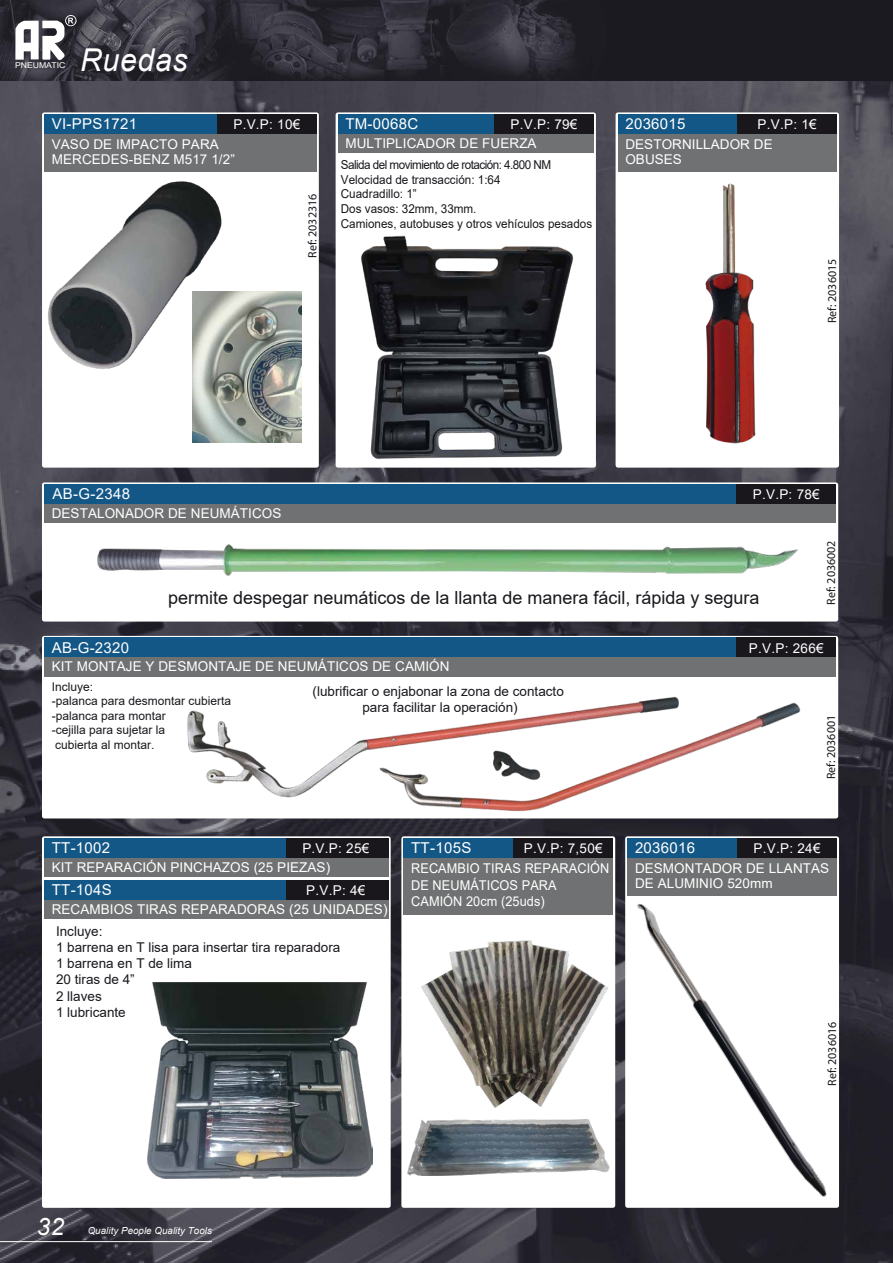
<style>
.page{position:relative;width:893px;height:1263px;background:#fff}
.page>*{position:absolute;margin:0;border:0;box-sizing:border-box;transform-origin:0 0}
.t1{font:italic 31.5px "Arial";letter-spacing:.025em;color:#fff;scale:.95 1}
.t2{font:italic 24px "Arial";color:#fff}
.t3{font:18px "Arial";color:#1a171c}
.t4{font:15px "Arial";letter-spacing:.02em;color:#fff}
.t5{font:13.5px/15px "Arial";letter-spacing:.005em;color:#fff}
.t6{font:13.5px/16.2px "Arial";color:#1a171c}
.t7{font:13.5px/16.5px "Arial";letter-spacing:.005em;color:#fff;scale:.94 1}
.t8{font:12.3px/14.7px "Arial";color:#1a171c;scale:.95 1}
.t9{font:12px/14.4px "Arial";color:#1a171c}
.t10{font:12px "Myriad Pro";color:#1a171c}
.t11{font:italic 9.75px "Arial";letter-spacing:.005em;color:#fff}
.t12{font:7.95px "Arial";color:#fff;scale:1.08 1}
</style>
<div class="page">
<img style="left:0;top:81px;width:893px;height:1182px">
<img style="left:0;top:0;width:893px;height:81px">
<svg style="left:15px;top:15px;width:62px;height:46px"></svg>
<hr style="left:0;top:1241px;width:212px;height:1px;background:#fff">
<div style="left:42px;top:112px;width:277px;height:356px;background:#fff;border:4px solid #fff"></div>
<div style="left:44px;top:133px;width:272px;height:39px;background:#707172"></div>
<div style="left:44px;top:114px;width:272px;height:19px;background:#135787"></div>
<div style="left:217px;top:114px;width:100px;height:19px;background:#1a171c"></div>
<div style="left:336px;top:112px;width:260px;height:356px;background:#fff;border:4px solid #fff"></div>
<div style="left:338px;top:133px;width:256px;height:20px;background:#707172"></div>
<div style="left:338px;top:114px;width:256px;height:19px;background:#135787"></div>
<div style="left:494px;top:114px;width:100px;height:19px;background:#1a171c"></div>
<img style="left:192px;top:291px;width:110px;height:151px">
<img style="left:36px;top:176px;width:198px;height:198px">
<div style="left:42px;top:836px;width:349px;height:372px;background:#fff;border:4px solid #fff"></div>
<img style="left:147px;top:982px;width:225px;height:196px">
<div style="left:401px;top:836px;width:214px;height:372px;background:#fff;border:4px solid #fff"></div>
<div style="left:404px;top:857px;width:209px;height:58px;background:#707172"></div>
<div style="left:404px;top:838px;width:209px;height:19px;background:#135787"></div>
<div style="left:514px;top:838px;width:99px;height:19px;background:#1a171c"></div>
<div style="left:627px;top:857px;width:210px;height:39px;background:#707172"></div>
<div style="left:627px;top:838px;width:210px;height:19px;background:#135787"></div>
<div style="left:738px;top:838px;width:99px;height:19px;background:#1a171c"></div>
<div style="left:616px;top:112px;width:223px;height:356px;background:#fff"></div>
<div style="left:618px;top:133px;width:219px;height:39px;background:#707172"></div>
<div style="left:618px;top:114px;width:219px;height:19px;background:#135787"></div>
<div style="left:738px;top:114px;width:99px;height:19px;background:#1a171c"></div>
<img style="left:705px;top:183px;width:51px;height:261px">
<div style="left:42px;top:482px;width:796px;height:139px;background:#fff;border:4px solid #fff"></div>
<div style="left:44px;top:503px;width:792px;height:20px;background:#707172"></div>
<div style="left:44px;top:484px;width:792px;height:19px;background:#135787"></div>
<div style="left:737px;top:484px;width:99px;height:19px;background:#1a171c"></div>
<img style="left:97px;top:544px;width:700px;height:31px">
<div style="left:42px;top:636px;width:796px;height:182px;background:#fff;border:4px solid #fff"></div>
<div style="left:44px;top:657px;width:792px;height:19px;background:#707172"></div>
<div style="left:44px;top:638px;width:792px;height:19px;background:#135787"></div>
<div style="left:737px;top:638px;width:99px;height:19px;background:#1a171c"></div>
<img style="left:617px;top:885px;width:221px;height:329px">
<img style="left:361px;top:235px;width:213px;height:224px">
<img style="left:180px;top:696px;width:626px;height:121px">
<div style="left:44px;top:858px;width:344px;height:19px;background:#707172"></div>
<div style="left:44px;top:839px;width:344px;height:19px;background:#135787"></div>
<div style="left:286px;top:839px;width:103px;height:19px;background:#1a171c"></div>
<div style="left:44px;top:900px;width:344px;height:19px;background:#707172"></div>
<div style="left:44px;top:881px;width:344px;height:19px;background:#135787"></div>
<div style="left:286px;top:881px;width:103px;height:19px;background:#1a171c"></div>
<img style="left:404px;top:1116px;width:208px;height:59px">
<img style="left:421px;top:937px;width:190px;height:170px">
<p class="t12" style="left:15px;top:60px;width:48px">PNEUMATIC</p>
<h1 class="t1" style="left:80px;top:40px;width:114px">Ruedas</h1>
<p class="t4" style="left:52px;top:114px;width:87px">VI-PPS1721</p>
<p class="t5" style="left:233px;top:117px;width:68px">P.V.P: 10€</p>
<p class="t5" style="left:52px;top:137px;width:185px">VASO DE IMPACTO PARA<br>MERCEDES-BENZ M517 1/2”</p>
<p class="t10" style="left:305px;top:258px;width:66px;rotate:-90deg">Ref: 2032316</p>
<p class="t4" style="left:345px;top:114px;width:74px">TM-0068C</p>
<p class="t5" style="left:510px;top:117px;width:68px">P.V.P: 79€</p>
<p class="t5" style="left:345px;top:135px;width:193px">MULTIPLICADOR DE FUERZA</p>
<p class="t8" style="left:341px;top:157px;width:266px">Salida del movimiento de rotación: 4.800 NM<br>Velocidad de transacción: 1:64<br>Cuadradillo: 1”<br>Dos vasos: 32mm, 33mm.<br>Camiones, autobuses y otros vehículos pesados</p>
<p class="t4" style="left:625px;top:114px;width:62px">2036015</p>
<p class="t5" style="left:757px;top:117px;width:61px">P.V.P: 1€</p>
<p class="t5" style="left:625px;top:137px;width:149px">DESTORNILLADOR DE<br>OBUSES</p>
<p class="t10" style="left:825px;top:323px;width:66px;rotate:-90deg">Ref: 2036015</p>
<p class="t4" style="left:53px;top:484px;width:79px">AB-G-2348</p>
<p class="t5" style="left:753px;top:487px;width:68px">P.V.P: 78€</p>
<p class="t5" style="left:52px;top:505px;width:231px">DESTALONADOR DE NEUMÁTICOS</p>
<h3 class="t3" style="left:168px;top:585px;width:593px">permite despegar neumáticos de la llanta de manera fácil, rápida y segura</h3>
<p class="t10" style="left:824px;top:604px;width:66px;rotate:-90deg">Ref: 2036002</p>
<p class="t4" style="left:52px;top:637px;width:79px">AB-G-2320</p>
<p class="t5" style="left:749px;top:640px;width:76px">P.V.P: 266€</p>
<p class="t5" style="left:52px;top:659px;width:399px">KIT MONTAJE Y DESMONTAJE DE NEUMÁTICOS DE CAMIÓN</p>
<p class="t9" style="left:52px;top:679px;width:181px">Incluye:<br>-palanca para desmontar cubierta -palanca para montar<br>-cejilla para sujetar la<br>cubierta al montar.</p>
<p class="t6" style="left:312px;top:683px;width:253px;text-align:center">(lubrificar o enjabonar la zona de contacto para facilitar la operación)</p>
<p class="t4" style="left:52px;top:838px;width:60px">TT-1002</p>
<p class="t5" style="left:302px;top:841px;width:68px">P.V.P: 25€</p>
<p class="t5" style="left:52px;top:860px;width:280px">KIT REPARACIÓN PINCHAZOS (25 PIEZAS)</p>
<p class="t4" style="left:52px;top:880px;width:62px">TT-104S</p>
<p class="t5" style="left:306px;top:883px;width:61px">P.V.P: 4€</p>
<p class="t5" style="left:52px;top:902px;width:337px">RECAMBIOS TIRAS REPARADORAS (25 UNIDADES)</p>
<p class="t6" style="left:56px;top:923px;width:286px">Incluye:<br>1 barrena en T lisa para insertar tira reparadora<br>1 barrena en T de lima<br>20 tiras de 4”<br>2 llaves<br>1 lubricante</p>
<p class="t4" style="left:411px;top:837px;width:62px">TT-105S</p>
<p class="t5" style="left:524px;top:841px;width:80px">P.V.P: 7,50€</p>
<p class="t7" style="left:411px;top:860px;width:212px">RECAMBIO TIRAS REPARACIÓN<br>DE NEUMÁTICOS PARA<br>CAMIÓN 20cm (25uds)</p>
<p class="t10" style="left:824px;top:779px;width:66px;rotate:-90deg">Ref: 2036001</p>
<p class="t4" style="left:635px;top:837px;width:62px">2036016</p>
<p class="t5" style="left:754px;top:841px;width:68px">P.V.P: 24€</p>
<p class="t5" style="left:635px;top:861px;width:196px">DESMONTADOR DE LLANTAS<br>DE ALUMINIO 520mm</p>
<p class="t10" style="left:825px;top:1086px;width:66px;rotate:-90deg">Ref: 2036016</p>
<h2 class="t2" style="left:37px;top:1211px;width:29px">32</h2>
<p class="t11" style="left:88px;top:1224px;width:126px">Quality People Quality Tools</p>
</div>
